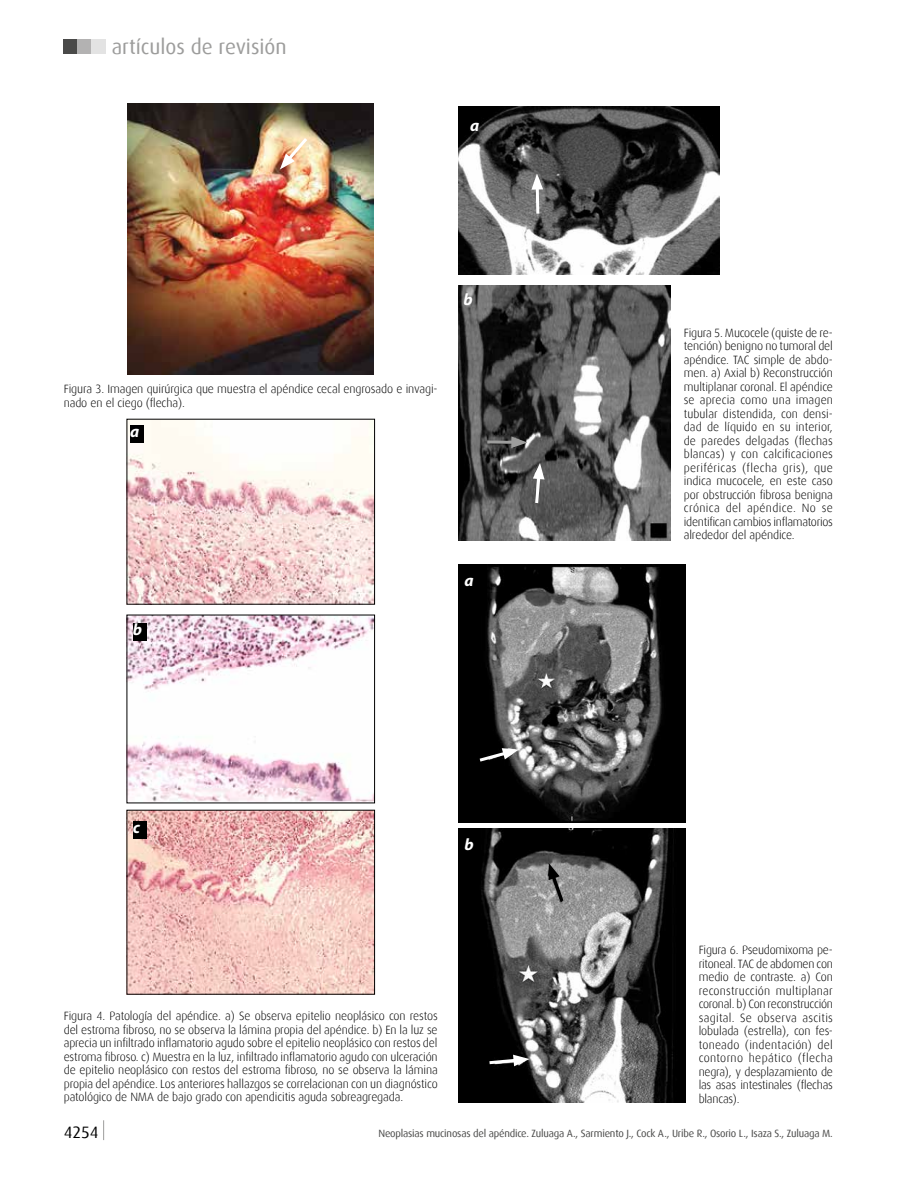
<style>
.page{position:relative;width:918px;height:1188px;background:#fff}
.page>*{position:absolute;margin:0;border:0;box-sizing:border-box;transform-origin:0 0}
.t1{font:21px "Dax";color:#9d9d9c}
.t2{font:italic 700 16.5px "Myriad Pro";color:#fff}
.t3{font:16.5px "Dax";color:#000}
.t4{font:300 12px/13.5px "Dax";letter-spacing:-.01em;color:#000;text-align:justify}
.t5{font:10.5px "Dax";letter-spacing:-.02em;color:#4a4a49}
</style>
<div class="page">
<svg style="left:103px;top:1120px;width:1px;height:20px"></svg>
<div style="left:64px;top:40px;width:14px;height:14px;background:#4a4a49"></div>
<div style="left:78px;top:40px;width:14px;height:14px;background:#b3b2b2"></div>
<div style="left:92px;top:40px;width:14px;height:14px;background:#e3e3e3"></div>
<img style="left:128px;top:104px;width:246px;height:271px">
<img style="left:129px;top:421px;width:244px;height:181px">
<img style="left:129px;top:617px;width:244px;height:184px">
<img style="left:129px;top:812px;width:244px;height:181px">
<img style="left:459px;top:106px;width:260px;height:168px">
<img style="left:459px;top:285px;width:211px;height:256px">
<img style="left:459px;top:565px;width:226px;height:258px">
<img style="left:459px;top:829px;width:227px;height:274px">
<div style="left:133px;top:623px;width:14px;height:17px;background:#000"></div>
<div style="left:133px;top:821px;width:14px;height:17px;background:#000"></div>
<div style="left:130px;top:425px;width:14px;height:17px;background:#000"></div>
<svg style="left:280px;top:135px;width:30px;height:35px"></svg>
<svg style="left:531px;top:173px;width:12px;height:44px"></svg>
<svg style="left:533px;top:463px;width:11px;height:43px"></svg>
<svg style="left:487px;top:440px;width:24px;height:4px"></svg>
<svg style="left:511px;top:436px;width:16px;height:12px"></svg>
<svg style="left:476px;top:748px;width:43px;height:16px"></svg>
<svg style="left:486px;top:1055px;width:44px;height:11px"></svg>
<svg style="left:548px;top:863px;width:18px;height:42px"></svg>
<h1 class="t1" style="left:112px;top:35px;width:176px">artículos de revisión</h1>
<h2 class="t2" style="left:470px;top:115px;width:11px">a</h2>
<h2 class="t2" style="left:463px;top:289px;width:11px">b</h2>
<p class="t4" style="left:64px;top:383px;width:375px">Figura 3. Imagen quirúrgica que muestra el apéndice cecal engrosado e invagi&shy;nado en el ciego (flecha).</p>
<h2 class="t2" style="left:130px;top:421px;width:11px">a</h2>
<h2 class="t2" style="left:133px;top:619px;width:11px">b</h2>
<h2 class="t2" style="left:465px;top:569px;width:11px">a</h2>
<h2 class="t2" style="left:133px;top:817px;width:9px">c</h2>
<h2 class="t2" style="left:465px;top:833px;width:11px">b</h2>
<p class="t4" style="left:64px;top:1010px;width:376px">Figura 4. Patología del apéndice. a) Se observa epitelio neoplásico con restos del estroma fibroso, no se observa la lámina propia del apéndice. b) En la luz se aprecia un infiltrado inflamatorio agudo sobre el epitelio neoplásico con restos del estroma fibroso. c) Muestra en la luz, infiltrado inflamatorio agudo con ulceración de epitelio neoplásico con restos del estroma fibroso, no se observa la lámina propia del apéndice. Los anteriores hallazgos se correlacionan con un diagnóstico patológico de NMA de bajo grado con apendicitis aguda sobreagregada.</p>
<p class="t4" style="left:684px;top:326px;width:151px">Figura 5. Mucocele (quiste de re&shy;tención) benigno no tumoral del apéndice. TAC simple de abdo&shy;men. a) Axial b) Reconstrucción multiplanar coronal. El apéndice se aprecia como una imagen tubular distendida, con densi&shy;dad de líquido en su interior, de paredes delgadas (flechas blancas) y con calcificaciones periféricas (flecha gris), que indica mucocele, en este caso por obstrucción fibrosa benigna crónica del apéndice. No se identifican cambios inflamatorios alrededor del apéndice.</p>
<p class="t4" style="left:699px;top:944px;width:136px">Figura 6. Pseudomixoma pe&shy;ritoneal. TAC de abdomen con medio de contraste. a) Con reconstrucción multiplanar coronal. b) Con reconstrucción sagital. Se observa ascitis lobulada (estrella), con fes&shy;toneado (indentación) del contorno hepático (flecha negra), y desplazamiento de las asas intestinales (flechas blancas).</p>
<h2 class="t3" style="left:64px;top:1123px;width:36px">4254</h2>
<p class="t5" style="left:378px;top:1127px;width:456px">Neoplasias mucinosas del apéndice. Zuluaga A., Sarmiento J., Cock A., Uribe R., Osorio L., Isaza S., Zuluaga M.</p>
</div>
